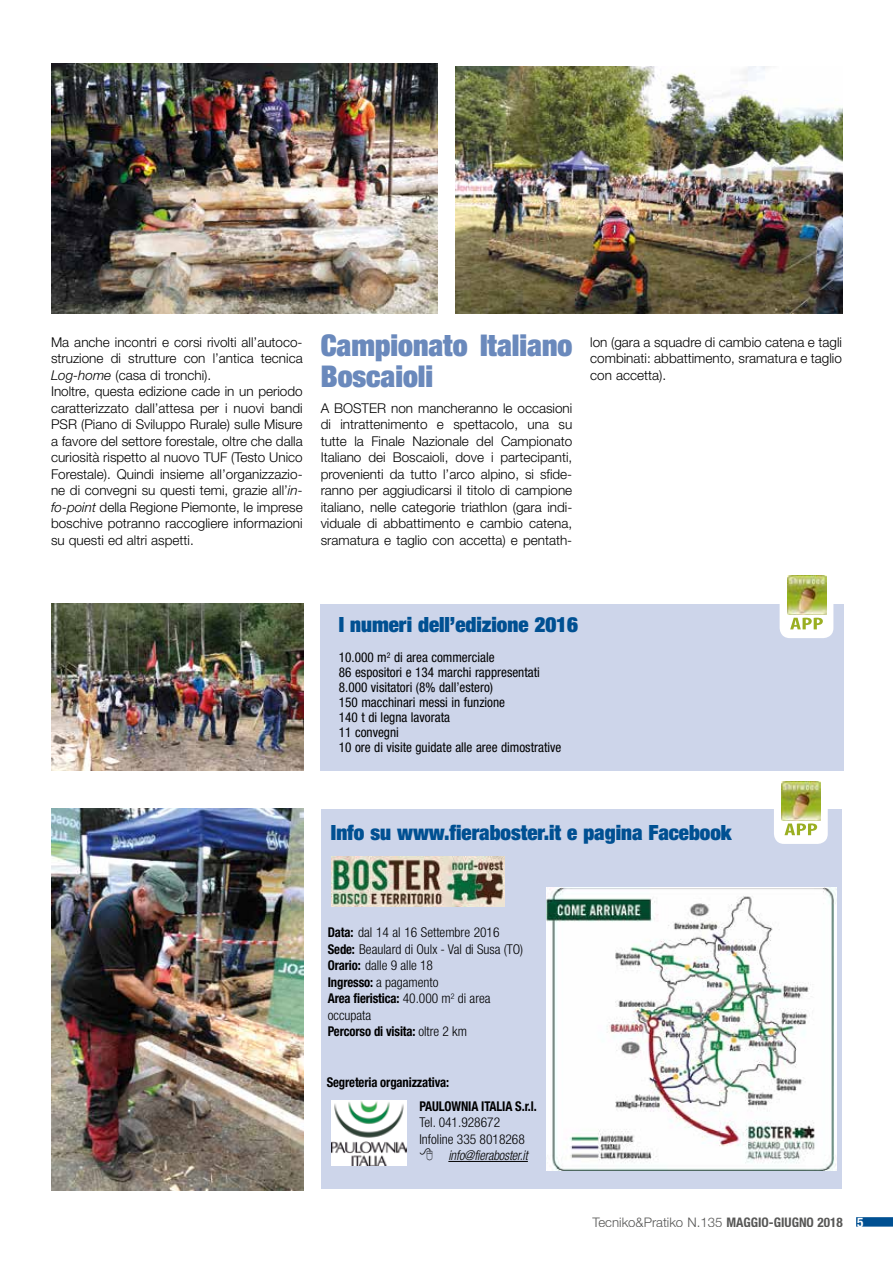
<style>
.page{position:relative;width:893px;height:1263px;background:#fff}
.page>*{position:absolute;margin:0;border:0;box-sizing:border-box;transform-origin:0 0}
.t1{font:900 condensed 30px/31.5px "Helvetica Neue LT Std";color:#6a89bc}
.t2{font:900 condensed 21px "Helvetica Neue LT Std";color:#005092}
.t3{font:300 13.5px/16.5px "Helvetica Neue LT Std";color:#000;text-align:justify}
.t4{font:300 condensed 13.5px/16.5px "Helvetica Neue LT Std";color:#000}
.t5{font:condensed 13.5px/15px "Helvetica Neue LT Std";color:#000}
.t6{font:700 condensed 13.5px "Helvetica Neue LT Std";letter-spacing:-.01em;color:#000;scale:.94 1}
.t7{font:italic 300 condensed 13.5px "Helvetica Neue LT Std";letter-spacing:-.01em;color:#000;scale:.94 1}
.t8{font:300 13.2px "Helvetica Neue LT Std";color:#575756}
.s1{font-style:italic}
.s2{font-weight:700}
.s3{font-weight:700;font-stretch:condensed}
.s4{font-weight:700;font-stretch:condensed;color:#fff}
</style>
<div class="page">
<div style="left:856px;top:1217px;width:37px;height:9px;background:#005092"></div>
<div style="left:321px;top:810px;width:521px;height:379px;background:#cdd5ea"></div>
<img style="left:51px;top:808px;width:252px;height:383px">
<img style="left:51px;top:604px;width:252px;height:166px">
<img style="left:51px;top:64px;width:387px;height:250px">
<img style="left:456px;top:66px;width:387px;height:248px">
<img style="left:331px;top:856px;width:174px;height:50px">
<hr style="left:448px;top:1161px;width:80px;height:1px;background:#000">
<img style="left:546px;top:887px;width:290px;height:284px">
<img style="left:331px;top:1101px;width:76px;height:65px">
<div style="left:774px;top:775px;width:54px;height:69px;background:#fff;border-radius:10px"></div>
<img style="left:781px;top:781px;width:39px;height:40px">
<svg style="left:784px;top:823px;width:33px;height:12px"></svg>
<div style="left:320px;top:604px;width:523px;height:166px;background:#cdd5ea"></div>
<div style="left:780px;top:570px;width:53px;height:68px;background:#fff;border-radius:10px"></div>
<img style="left:787px;top:576px;width:39px;height:39px">
<svg style="left:790px;top:618px;width:33px;height:11px"></svg>
<p class="t3" style="left:51px;top:333px;width:253px;text-align:left">Ma anche incontri e corsi rivolti all’autoco&shy;struzione di strutture con l’antica tecnica <span class="s1">Log-home</span> (casa di tronchi).<br>Inoltre, questa edizione cade in un periodo caratterizzato dall’attesa per i nuovi bandi PSR (Piano di Sviluppo Rurale) sulle Misure a favore del settore forestale, oltre che dalla curiosità rispetto al nuovo TUF (Testo Unico Forestale). Quindi insieme all’organizzazio&shy;ne di convegni su questi temi, grazie all’<span class="s1">in&shy;fo-point</span> della Regione Piemonte, le imprese boschive potranno raccogliere informazioni su questi ed altri aspetti.</p>
<h1 class="t1" style="left:321px;top:328px;width:253px">Campionato Italiano<br>Boscaioli</h1>
<p class="t3" style="left:321px;top:399px;width:253px">A BOSTER non mancheranno le occasioni di intrattenimento e spettacolo, una su tutte la Finale Nazionale del Campionato Italiano dei Boscaioli, dove i partecipanti, provenienti da tutto l’arco alpino, si sfide&shy;ranno per aggiudicarsi il titolo di campione italiano, nelle categorie triathlon (gara indi&shy;viduale di abbattimento e cambio catena, sramatura e taglio con accetta) e pentath-</p>
<p class="t3" style="left:590px;top:333px;width:253px">lon (gara a squadre di cambio catena e tagli combinati: abbattimento, sramatura e taglio con accetta).</p>
<h2 class="t2" style="left:339px;top:611px;width:241px">I numeri dell’edizione 2016</h2>
<p class="t5" style="left:339px;top:650px;width:224px">10.000 m<sup>2</sup> di area commerciale<br>86 espositori e 134 marchi rappresentati<br>8.000 visitatori (8% dall’estero)<br>150 macchinari messi in funzione<br>140 t di legna lavorata<br>11 convegni<br>10 ore di visite guidate alle aree dimostrative</p>
<h2 class="t2" style="left:331px;top:819px;width:402px">Info su www.fieraboster.it e pagina Facebook</h2>
<p class="t4" style="left:328px;top:924px;width:197px"><span class="s2">Data:</span> dal 14 al 16 Settembre 2016<br><span class="s2">Sede:</span> Beaulard di Oulx - Val di Susa (TO)<br><span class="s2">Orario:</span> dalle 9 alle 18<br><span class="s2">Ingresso:</span> a pagamento<br><span class="s2">Area fieristica:</span> 40.000 m<sup>2</sup> di area occupata<br><span class="s2">Percorso di visita:</span> oltre 2 km</p>
<p class="t6" style="left:327px;top:1074px;width:132px">Segreteria organizzativa:</p>
<p class="t6" style="left:419px;top:1097px;width:126px">PAULOWNIA ITALIA S.r.l.</p>
<p class="t4" style="left:419px;top:1114px;width:107px">Tel. 041.928672<br>Infoline 335 8018268</p>
<p class="t7" style="left:448px;top:1147px;width:86px">info@fieraboster.it</p>
<p class="t8" style="left:593px;top:1214px;width:272px">Tecniko&amp;Pratiko N.135 <span class="s3">MAGGIO-GIUGNO 2018</span> <span class="s4">5</span></p>
</div>
